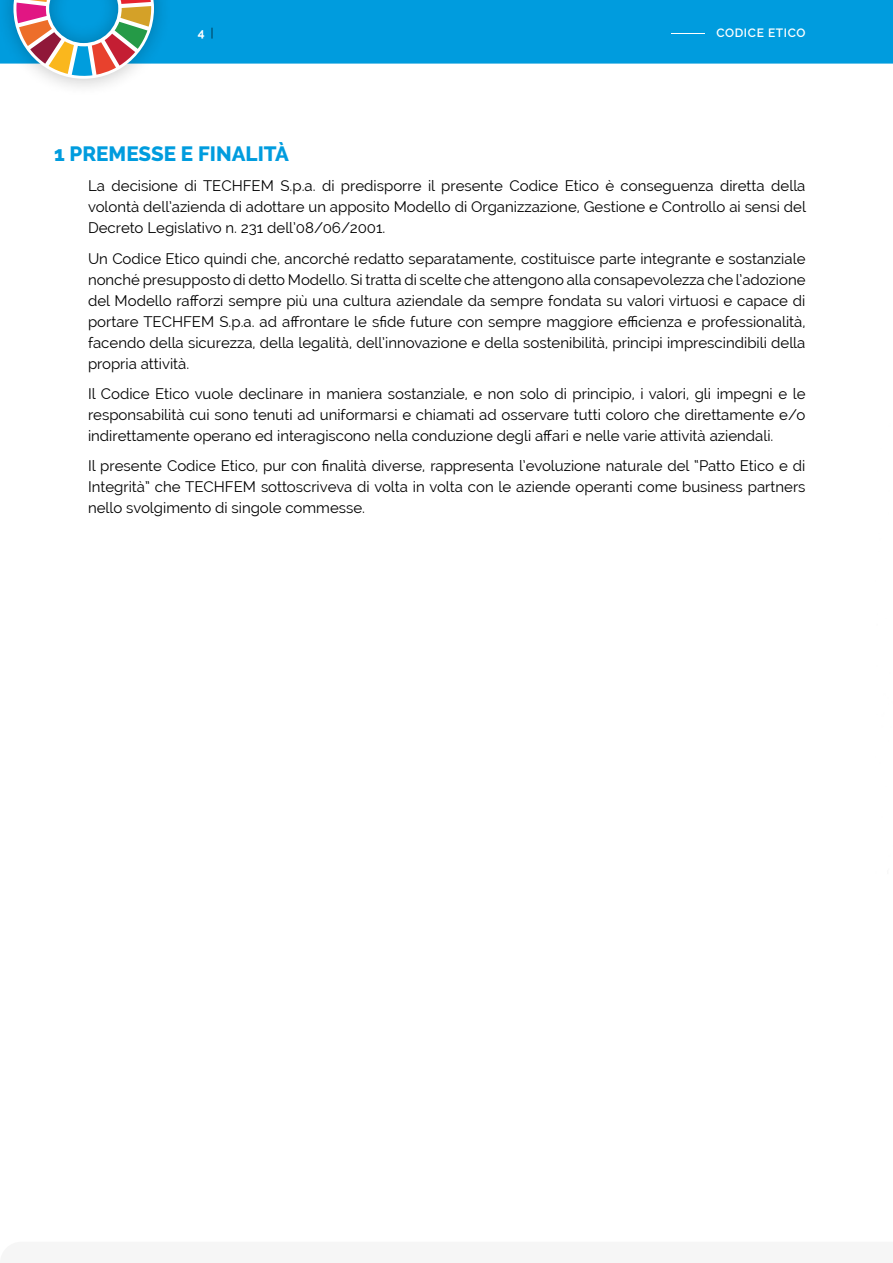
<style>
.page{position:relative;width:893px;height:1263px;background:#fff}
.page>*{position:absolute;margin:0;border:0;box-sizing:border-box;transform-origin:0 0}
.t1{font:800 20.7px "Raleway";color:#009cde}
.t2{font:15px/21px "Raleway";color:#000;text-align:justify}
.t3{font:600 12px "Raleway";letter-spacing:.05em;color:#fff}
.t4{font:700 12px "Raleway";color:#fff}
.s1{font-weight:300;color:#000}
.s2{font-weight:100}
</style>
<div class="page">
<div style="left:173px;top:0;width:720px;height:64px;background:#009cde"></div>
<div style="left:0;top:0;width:173px;height:97px;background:#000;opacity:.25"></div>
<svg style="left:13px;top:0;width:141px;height:79px"></svg>
<p class="t4" style="left:198px;top:26px;width:17px">4 <span class="s1">|</span></p>
<p class="t3" style="left:662px;top:26px;width:145px"><span class="s2">-</span>CODICE ETICO</p>
<h1 class="t1" style="left:54px;top:142px;width:237px">1 PREMESSE E FINALITÀ</h1>
<p class="t2" style="left:88px;top:176px;width:719px">La decisione di TECHFEM S.p.a. di predisporre il presente Codice Etico è conseguenza diretta della volontà dell’azienda di adottare un apposito Modello di Organizzazione, Gestione e Controllo ai sensi del Decreto Legislativo n. 231 dell’08/06/2001.</p>
<p class="t2" style="left:88px;top:248px;width:719px">Un Codice Etico quindi che, ancorché redatto separatamente, costituisce parte integrante e sostanziale nonché presupposto di detto Modello. Si tratta di scelte che attengono alla consapevolezza che l’adozione del Modello rafforzi sempre più una cultura aziendale da sempre fondata su valori virtuosi e capace di portare TECHFEM S.p.a. ad affrontare le sfide future con sempre maggiore efficienza e professionalità, facendo della sicurezza, della legalità, dell’innovazione e della sostenibilità, principi imprescindibili della propria attività.</p>
<p class="t2" style="left:88px;top:383px;width:719px">Il Codice Etico vuole declinare in maniera sostanziale, e non solo di principio, i valori, gli impegni e le responsabilità cui sono tenuti ad uniformarsi e chiamati ad osservare tutti coloro che direttamente e/o indirettamente operano ed interagiscono nella conduzione degli affari e nelle varie attività aziendali.</p>
<p class="t2" style="left:88px;top:455px;width:719px">Il presente Codice Etico, pur con finalità diverse, rappresenta l’evoluzione naturale del “Patto Etico e di Integrità” che TECHFEM sottoscriveva di volta in volta con le aziende operanti come business partners nello svolgimento di singole commesse.</p>
</div>
